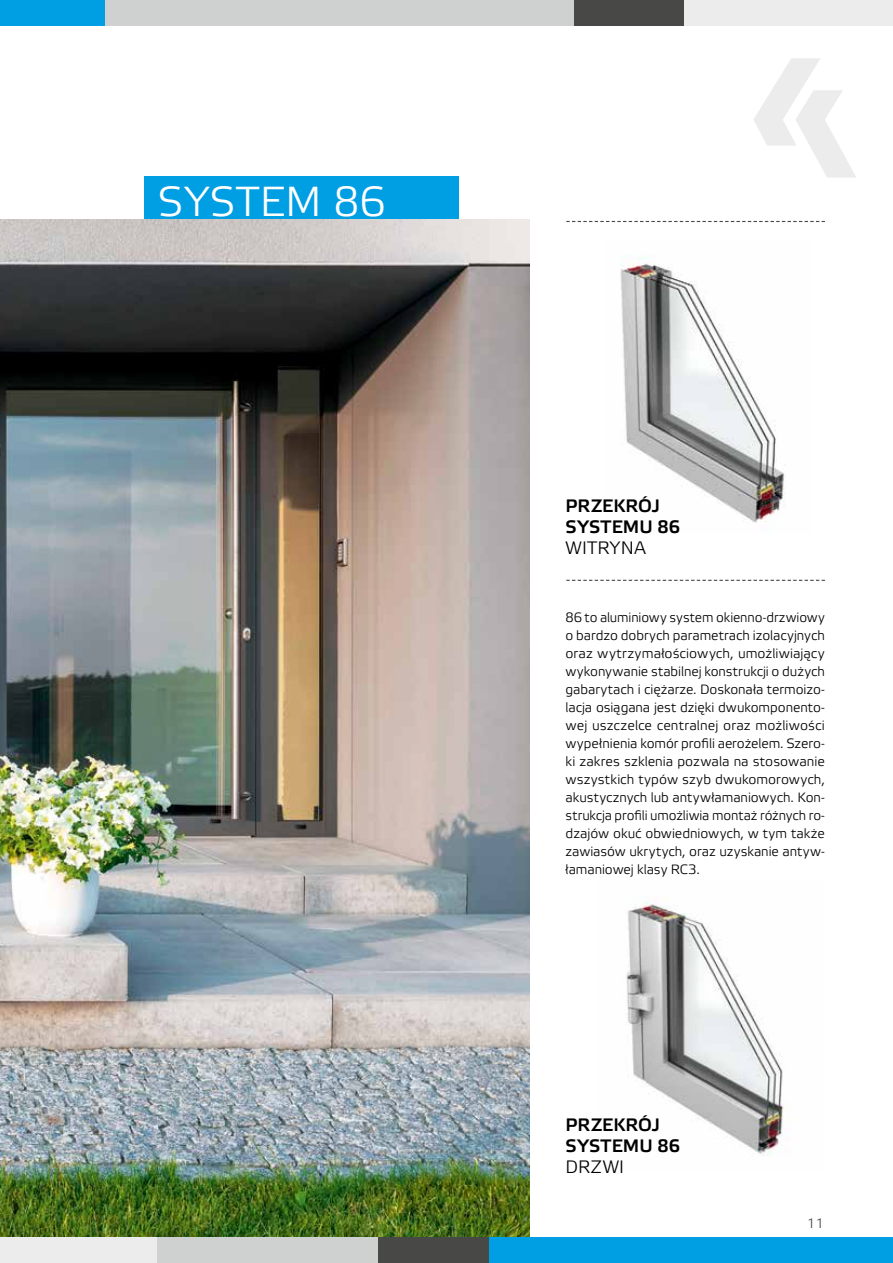
<style>
.page{position:relative;width:893px;height:1263px;background:#fff}
.page>*{position:absolute;margin:0;border:0;box-sizing:border-box;transform-origin:0 0}
.t1{font:42px "Elektra Light Pro";color:#fff}
.t2{font:700 18px/21px "Elektra Light Pro";color:#000}
.t3{font:18px "Elektra Light Pro";letter-spacing:.01em;color:#000}
.t4{font:13.5px/18px "Elektra Light Pro";letter-spacing:-.005em;color:#000;text-align:justify}
.t5{font:13.5px "Elektra Light Pro";color:#484847}
</style>
<div class="page">
<svg style="left:754px;top:58px;width:102px;height:120px"></svg>
<img style="left:620px;top:256px;width:166px;height:267px">
<img style="left:0;top:219px;width:529px;height:1018px">
<svg style="left:566px;top:221px;width:259px;height:1px"></svg>
<svg style="left:566px;top:580px;width:259px;height:1px"></svg>
<div style="left:145px;top:176px;width:314px;height:43px;background:#009ee3"></div>
<div style="left:104px;top:0;width:470px;height:26px;background:#cfd0d0"></div>
<div style="left:0;top:0;width:104px;height:26px;background:#009ee3"></div>
<div style="left:574px;top:0;width:111px;height:26px;background:#484847"></div>
<div style="left:685px;top:0;width:208px;height:26px;background:#ececec"></div>
<div style="left:0;top:1237px;width:157px;height:26px;background:#ececec"></div>
<div style="left:157px;top:1237px;width:221px;height:26px;background:#cfd0d0"></div>
<div style="left:378px;top:1237px;width:111px;height:26px;background:#484847"></div>
<div style="left:489px;top:1237px;width:404px;height:26px;background:#009ee3"></div>
<img style="left:626px;top:898px;width:165px;height:258px">
<h1 class="t1" style="left:157px;top:179px;width:230px">SYSTEM 86</h1>
<h2 class="t2" style="left:566px;top:496px;width:116px">PRZEKRÓJ<br>SYSTEMU 86</h2>
<h2 class="t3" style="left:566px;top:538px;width:82px">WITRYNA</h2>
<p class="t4" style="left:566px;top:609px;width:261px">86 to aluminiowy system okienno-drzwiowy o bardzo dobrych parametrach izolacyjnych oraz wytrzymałościowych, umożliwiający wykonywanie stabilnej konstrukcji o dużych gabarytach i ciężarze. Doskonała termoizo&shy;lacja osiągana jest dzięki dwukomponento&shy;wej uszczelce centralnej oraz możliwości wypełnienia komór profili aerożelem. Szero&shy;ki zakres szklenia pozwala na stosowanie wszystkich typów szyb dwukomorowych, akustycznych lub antywłamaniowych. Kon&shy;strukcja profili umożliwia montaż różnych ro&shy;dzajów okuć obwiedniowych, w tym także zawiasów ukrytych, oraz uzyskanie antyw&shy;łamaniowej klasy RC3.</p>
<h2 class="t2" style="left:566px;top:1115px;width:116px">PRZEKRÓJ<br>SYSTEMU 86</h2>
<h2 class="t3" style="left:566px;top:1158px;width:60px">DRZWI</h2>
<p class="t5" style="left:809px;top:1212px;width:18px">15</p>
<p class="t5" style="left:807px;top:1216px;width:18px">11</p>
</div>
